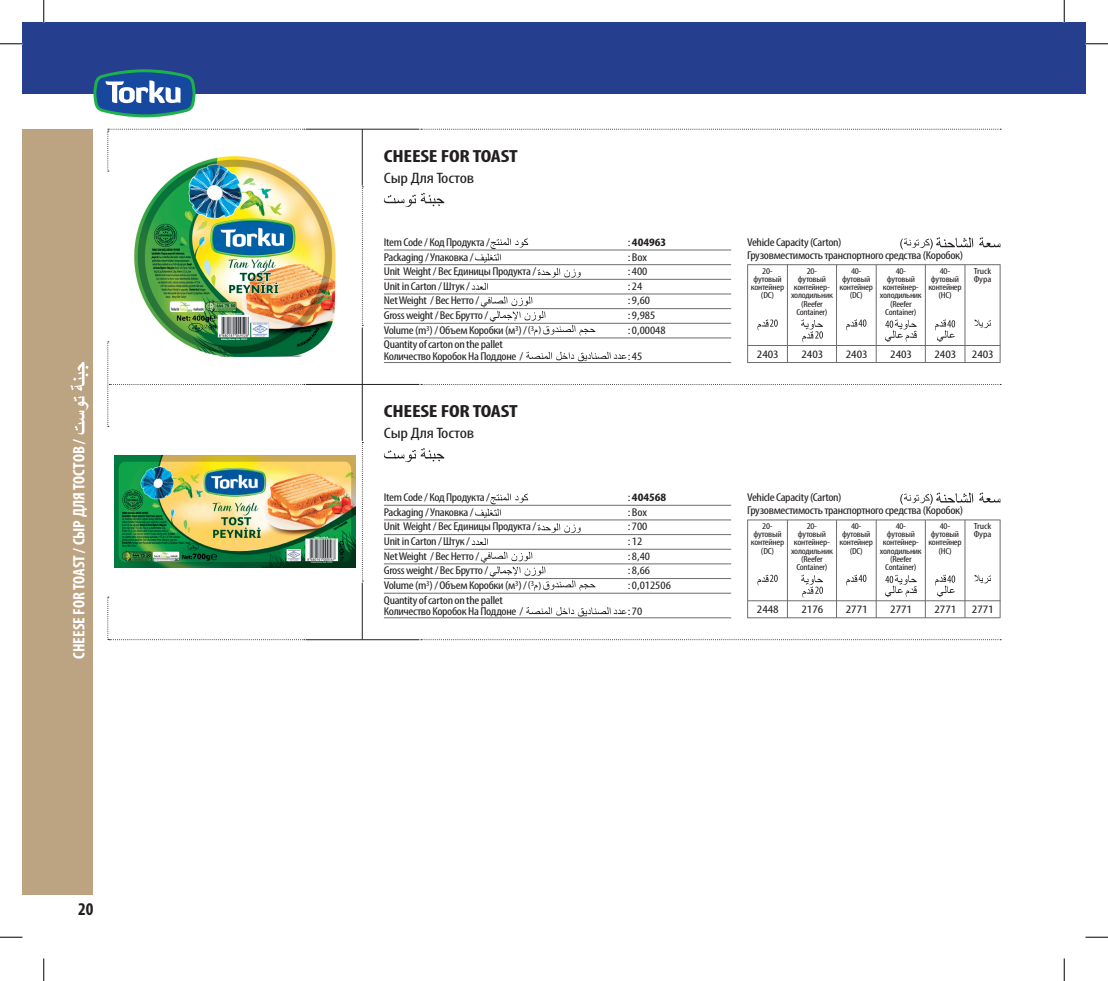
<style>
.page{position:relative;width:1108px;height:981px;background:#fff}
.page>*{position:absolute;margin:0;border:0;box-sizing:border-box;transform-origin:0 0}
.t1{font:700 condensed 18px "Myriad Pro";color:#231f20}
.t2{font:700 condensed 17.7px "Myriad Pro";letter-spacing:-.01em;color:#231f20;scale:1.25 1}
.t3{font:700 condensed 16.65px "Myriad Pro";color:#fff}
.t4{font:condensed 15.15px "Myriad Pro";letter-spacing:-.01em;color:#231f20;scale:1.25 1}
.t5{font:condensed 11.4px/14.7px "Myriad Pro";letter-spacing:-.025em;color:#231f20;scale:1.19 1}
.t6{font:condensed 11.4px/14.7px "Myriad Pro";color:#231f20;scale:1.25 1}
.t7{font:condensed 11.4px "Myriad Pro";letter-spacing:-.025em;color:#231f20;scale:1.25 1}
.t8{font:condensed 10.05px "Myriad Pro";color:#231f20;scale:1.19 1}
.t9{font:condensed 8.85px/8.2px "Myriad Pro";letter-spacing:-.025em;color:#231f20;text-align:center;scale:1.19 1}
.t10{font:condensed 8.85px/8.2px "Myriad Pro";color:#231f20;scale:1.25 1}
.s1{font-weight:700}
</style>
<div class="page">
<div style="left:22px;top:129px;width:71px;height:765px;background:#bca382"></div>
<svg style="left:70px;top:362px;width:19px;height:72px"></svg>
<img style="left:135px;top:172px;width:201px;height:181px">
<svg style="left:384px;top:193px;width:60px;height:14px"></svg>
<img style="left:115px;top:455px;width:241px;height:112px">
<svg style="left:384px;top:448px;width:60px;height:14px"></svg>
<hr style="left:384px;top:250px;width:347px;height:1px;background:#6c6d70">
<hr style="left:384px;top:264px;width:347px;height:1px;background:#6c6d70">
<hr style="left:384px;top:279px;width:347px;height:1px;background:#6c6d70">
<hr style="left:384px;top:293px;width:347px;height:1px;background:#6c6d70">
<hr style="left:384px;top:308px;width:347px;height:1px;background:#6c6d70">
<hr style="left:384px;top:323px;width:347px;height:1px;background:#6c6d70">
<hr style="left:384px;top:337px;width:347px;height:1px;background:#6c6d70">
<hr style="left:384px;top:362px;width:347px;height:1px;background:#6c6d70">
<svg style="left:475px;top:238px;width:53px;height:25px"></svg>
<svg style="left:537px;top:268px;width:44px;height:9px"></svg>
<svg style="left:472px;top:282px;width:16px;height:8px"></svg>
<svg style="left:526px;top:351px;width:100px;height:10px"></svg>
<svg style="left:481px;top:296px;width:114px;height:40px"></svg>
<svg style="left:979px;top:237px;width:21px;height:10px"></svg>
<svg style="left:900px;top:237px;width:73px;height:12px"></svg>
<hr style="left:747px;top:264px;width:253px;height:1px;background:#6c6d70">
<hr style="left:748px;top:345px;width:252px;height:1px;background:#6c6d70">
<hr style="left:747px;top:362px;width:253px;height:1px;background:#6c6d70">
<hr style="left:747px;top:265px;width:1px;height:98px;background:#6c6d70">
<hr style="left:1000px;top:265px;width:1px;height:97px;background:#6c6d70">
<hr style="left:965px;top:265px;width:1px;height:97px;background:#6c6d70">
<hr style="left:787px;top:264px;width:1px;height:98px;background:#6c6d70">
<hr style="left:876px;top:265px;width:1px;height:97px;background:#6c6d70">
<hr style="left:925px;top:265px;width:1px;height:97px;background:#6c6d70">
<hr style="left:836px;top:265px;width:1px;height:97px;background:#6c6d70">
<svg style="left:801px;top:319px;width:22px;height:23px"></svg>
<svg style="left:757px;top:319px;width:21px;height:12px"></svg>
<svg style="left:846px;top:319px;width:20px;height:12px"></svg>
<svg style="left:885px;top:319px;width:32px;height:23px"></svg>
<svg style="left:935px;top:319px;width:20px;height:23px"></svg>
<svg style="left:974px;top:319px;width:17px;height:9px"></svg>
<hr style="left:384px;top:505px;width:347px;height:1px;background:#6c6d70">
<hr style="left:384px;top:519px;width:347px;height:1px;background:#6c6d70">
<hr style="left:384px;top:534px;width:347px;height:1px;background:#6c6d70">
<hr style="left:384px;top:549px;width:347px;height:1px;background:#6c6d70">
<hr style="left:384px;top:563px;width:347px;height:1px;background:#6c6d70">
<hr style="left:384px;top:578px;width:347px;height:1px;background:#6c6d70">
<hr style="left:384px;top:593px;width:347px;height:1px;background:#6c6d70">
<hr style="left:384px;top:617px;width:347px;height:1px;background:#6c6d70">
<svg style="left:475px;top:493px;width:53px;height:25px"></svg>
<svg style="left:537px;top:523px;width:44px;height:10px"></svg>
<svg style="left:472px;top:538px;width:16px;height:7px"></svg>
<svg style="left:526px;top:607px;width:100px;height:9px"></svg>
<svg style="left:481px;top:551px;width:114px;height:40px"></svg>
<svg style="left:979px;top:492px;width:21px;height:10px"></svg>
<svg style="left:900px;top:492px;width:73px;height:12px"></svg>
<hr style="left:747px;top:519px;width:253px;height:1px;background:#6c6d70">
<hr style="left:748px;top:600px;width:252px;height:1px;background:#6c6d70">
<hr style="left:747px;top:617px;width:253px;height:1px;background:#6c6d70">
<hr style="left:747px;top:520px;width:1px;height:98px;background:#6c6d70">
<hr style="left:1000px;top:520px;width:1px;height:97px;background:#6c6d70">
<hr style="left:965px;top:520px;width:1px;height:97px;background:#6c6d70">
<hr style="left:787px;top:520px;width:1px;height:97px;background:#6c6d70">
<hr style="left:876px;top:520px;width:1px;height:97px;background:#6c6d70">
<hr style="left:925px;top:520px;width:1px;height:97px;background:#6c6d70">
<hr style="left:836px;top:520px;width:1px;height:97px;background:#6c6d70">
<svg style="left:801px;top:574px;width:22px;height:24px"></svg>
<svg style="left:757px;top:574px;width:21px;height:12px"></svg>
<svg style="left:846px;top:574px;width:20px;height:12px"></svg>
<svg style="left:885px;top:574px;width:32px;height:23px"></svg>
<svg style="left:935px;top:574px;width:20px;height:23px"></svg>
<svg style="left:974px;top:574px;width:17px;height:9px"></svg>
<hr style="left:362px;top:129px;width:1px;height:56px;background:#231f20">
<hr style="left:362px;top:327px;width:1px;height:114px;background:#231f20">
<hr style="left:362px;top:582px;width:1px;height:57px;background:#231f20">
<hr style="left:306px;top:129px;width:113px;height:1px;background:#231f20">
<hr style="left:306px;top:384px;width:113px;height:1px;background:#231f20">
<hr style="left:306px;top:639px;width:113px;height:1px;background:#231f20">
<svg style="left:421px;top:129px;width:580px;height:1px"></svg>
<svg style="left:421px;top:384px;width:580px;height:1px"></svg>
<svg style="left:421px;top:639px;width:580px;height:1px"></svg>
<svg style="left:108px;top:129px;width:197px;height:43px"></svg>
<svg style="left:108px;top:341px;width:197px;height:86px"></svg>
<svg style="left:108px;top:597px;width:197px;height:43px"></svg>
<svg style="left:362px;top:186px;width:1px;height:140px"></svg>
<svg style="left:362px;top:442px;width:1px;height:139px"></svg>
<div style="left:22px;top:22px;width:1042px;height:71px;background:#253f8e"></div>
<div style="left:1064px;top:22px;width:21px;height:71px;background:#253f8e"></div>
<svg style="left:93px;top:69px;width:103px;height:48px"></svg>
<hr style="left:43px;top:0;width:2px;height:23px;background:#fff">
<hr style="left:1063px;top:0;width:2px;height:23px;background:#fff">
<svg style="left:0;top:44px;width:22px;height:1px"></svg>
<svg style="left:1085px;top:44px;width:23px;height:1px"></svg>
<svg style="left:0;top:936px;width:22px;height:1px"></svg>
<svg style="left:1085px;top:936px;width:23px;height:1px"></svg>
<svg style="left:44px;top:0;width:1px;height:23px"></svg>
<svg style="left:44px;top:958px;width:1px;height:22px"></svg>
<svg style="left:1064px;top:0;width:1px;height:23px"></svg>
<svg style="left:1064px;top:958px;width:1px;height:22px"></svg>
<h3 class="t3" style="left:69px;top:658px;width:222px;rotate:-90deg">CHEESE FOR TOAST / СЫР ДЛЯ ТОСТОВ /</h3>
<h1 class="t1" style="left:78px;top:897px;width:17px">20</h1>
<h2 class="t2" style="left:384px;top:145px;width:109px">CHEESE FOR TOAST</h2>
<h3 class="t4" style="left:384px;top:168px;width:74px">Сыр Для Тостов</h3>
<p class="t5" style="left:384px;top:234px;width:129px">Item Code / Код Продукта /<br>Packaging / Упаковка /<br>Unit Weight / Вес Единицы Продукта /<br>Unit in Carton / Штук /<br>Net Weight / Вес Нетто /<br>Gross weight / Вес Брутто /<br>Volume (m<sup>3</sup>) / Объем Коробки (м<sup>3</sup>) /<br>Quantity of carton on the pallet</p>
<p class="t5" style="left:384px;top:348px;width:119px">Количество Коробок На Поддоне /</p>
<p class="t8" style="left:528px;top:324px;width:13px">(<sup>3</sup> )</p>
<h2 class="t2" style="left:384px;top:400px;width:109px">CHEESE FOR TOAST</h2>
<h3 class="t4" style="left:384px;top:424px;width:74px">Сыр Для Тостов</h3>
<p class="t5" style="left:384px;top:490px;width:129px">Item Code / Код Продукта /<br>Packaging / Упаковка /<br>Unit Weight / Вес Единицы Продукта /<br>Unit in Carton / Штук /<br>Net Weight / Вес Нетто /<br>Gross weight / Вес Брутто /<br>Volume (m<sup>3</sup>) / Объем Коробки (м<sup>3</sup>) /<br>Quantity of carton on the pallet</p>
<p class="t5" style="left:384px;top:603px;width:119px">Количество Коробок На Поддоне /</p>
<p class="t8" style="left:528px;top:579px;width:13px">(<sup>3</sup> )</p>
<p class="t5" style="left:747px;top:235px;width:183px;line-height:12.8px">Vehicle Capacity (Carton)<br>Грузовместимость транспортного средства (Коробок)</p>
<p class="t6" style="left:628px;top:234px;width:32px">:<span class="s1">404963 </span>:Box :400<br>:24 :9,60 :9,985 :0,00048</p>
<p class="t7" style="left:628px;top:349px;width:13px">:45</p>
<p class="t7" style="left:757px;top:347px;width:19px">2403</p>
<p class="t7" style="left:801px;top:347px;width:19px">2403</p>
<p class="t7" style="left:846px;top:347px;width:19px">2403</p>
<p class="t7" style="left:890px;top:347px;width:19px">2403</p>
<p class="t7" style="left:935px;top:347px;width:19px">2403</p>
<p class="t7" style="left:972px;top:347px;width:19px">2403</p>
<p class="t10" style="left:974px;top:266px;width:16px">Truck<br>Фура</p>
<p class="t9" style="left:751px;top:266px;width:30px">20- футовый контейнер (DC)</p>
<p class="t9" style="left:791px;top:266px;width:37px">20-<br>футовый контейнер&shy;холодильник (Reefer<br>Container)</p>
<p class="t9" style="left:840px;top:266px;width:30px">40- футовый контейнер (DC)</p>
<p class="t9" style="left:880px;top:266px;width:37px">40-<br>футовый контейнер&shy;холодильник (Reefer<br>Container)</p>
<p class="t9" style="left:928px;top:266px;width:30px">40- футовый контейнер (HC)</p>
<p class="t5" style="left:747px;top:491px;width:183px;line-height:12.8px">Vehicle Capacity (Carton)<br>Грузовместимость транспортного средства (Коробок)</p>
<p class="t6" style="left:628px;top:490px;width:36px">:<span class="s1">404568 </span>:Box<br>:700<br>:12<br>:8,40 :8,66 :0,012506</p>
<p class="t7" style="left:628px;top:604px;width:13px">:70</p>
<p class="t7" style="left:757px;top:602px;width:19px">2448</p>
<p class="t7" style="left:801px;top:602px;width:19px">2176</p>
<p class="t7" style="left:846px;top:602px;width:19px">2771</p>
<p class="t7" style="left:890px;top:602px;width:19px">2771</p>
<p class="t7" style="left:935px;top:602px;width:19px">2771</p>
<p class="t7" style="left:972px;top:602px;width:19px">2771</p>
<p class="t10" style="left:974px;top:521px;width:16px">Truck<br>Фура</p>
<p class="t9" style="left:751px;top:521px;width:30px">20- футовый контейнер (DC)</p>
<p class="t9" style="left:791px;top:521px;width:37px">20-<br>футовый контейнер&shy;холодильник (Reefer<br>Container)</p>
<p class="t9" style="left:840px;top:521px;width:30px">40- футовый контейнер (DC)</p>
<p class="t9" style="left:880px;top:521px;width:37px">40-<br>футовый контейнер&shy;холодильник (Reefer<br>Container)</p>
<p class="t9" style="left:928px;top:521px;width:30px">40- футовый контейнер (HC)</p>
</div>
